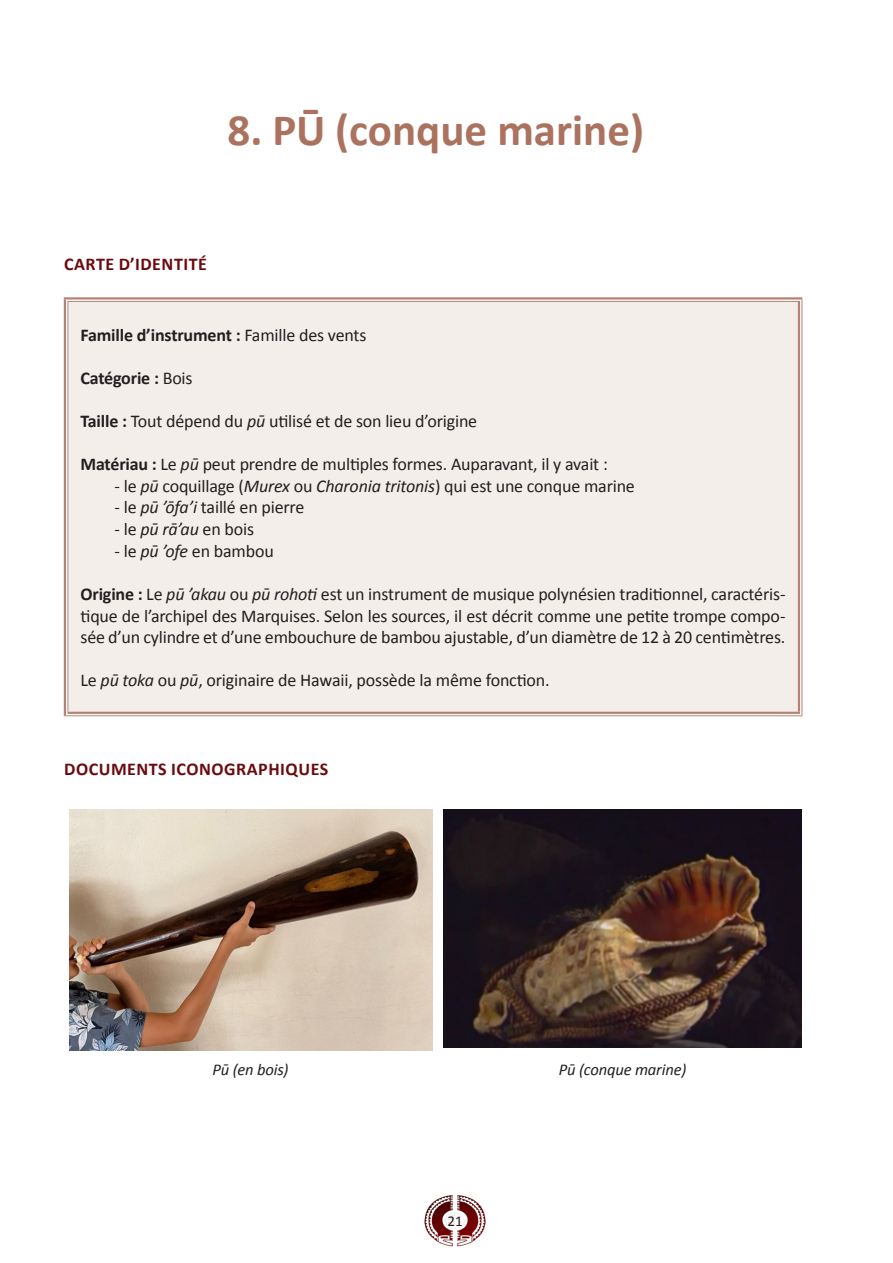
<style>
.page{position:relative;width:893px;height:1263px;background:#fff}
.page>*{position:absolute;margin:0;border:0;box-sizing:border-box;transform-origin:0 0}
.t1{font:700 45px "Calibri";color:#ab7260}
.Compétences_ex_petit_tiret_11{font:18px/21.6px "Calibri";letter-spacing:-.01em;color:#231f20;text-align:justify}
.Compétences_ex_petit_tiret_11-2{font:700 18px "Calibri";letter-spacing:-.01em;color:#231f20}
.Compétences_ex_petit_tiret_11-3{font:700 18px "Calibri";letter-spacing:.03em;color:#6b0b0f}
.Compétences_ex_petit_tiret_11-4{font:italic 16.5px "Calibri";letter-spacing:-.01em;color:#231f20}
.t2{font:15px "Calibri";color:#231f20}
.s1{font-weight:400}
.s2{font-weight:700}
.s3{font-style:italic}
</style>
<div class="page">
<img style="left:424px;top:1195px;width:62px;height:52px">
<div style="left:66px;top:300px;width:734px;height:414px;background:#f4eeeb"></div>
<div style="left:64px;top:297px;width:738px;height:5px;background:#faf7f6"></div>
<svg style="left:66px;top:302px;width:2px;height:410px"></svg>
<svg style="left:800px;top:302px;width:2px;height:410px"></svg>
<hr style="left:64px;top:712px;width:738px;height:4px;background:#fff">
<hr style="left:64px;top:297px;width:738px;height:3px;background:#b58375">
<hr style="left:68px;top:301px;width:732px;height:1px;background:#b58375">
<hr style="left:64px;top:300px;width:2px;height:415px;background:#b58375">
<hr style="left:68px;top:302px;width:1px;height:410px;background:#b58375">
<hr style="left:798px;top:302px;width:2px;height:410px;background:#b58375">
<hr style="left:802px;top:300px;width:1px;height:415px;background:#b58375">
<hr style="left:68px;top:712px;width:732px;height:2px;background:#b58375">
<hr style="left:64px;top:715px;width:738px;height:1px;background:#b58375">
<img style="left:69px;top:809px;width:363px;height:242px">
<img style="left:443px;top:809px;width:359px;height:238px">
<p class="t1" style="left:228px;top:98px;width:418px">8. PŪ (conque marine)</p>
<p class="Compétences_ex_petit_tiret_11-3" style="left:64px;top:251px;width:144px">CARTE D’IDENTITÉ</p>
<p class="Compétences_ex_petit_tiret_11-2" style="left:81px;top:322px;width:287px">Famille d’instrument : <span class="s1">Famille des vents</span></p>
<p class="Compétences_ex_petit_tiret_11-2" style="left:81px;top:365px;width:114px">Catégorie : <span class="s1">Bois</span></p>
<p class="Compétences_ex_petit_tiret_11" style="left:81px;top:410px;width:398px"><span class="s2">Taille :</span> Tout dépend du <span class="s3">pū</span> utilisé et de son lieu d’origine</p>
<p class="Compétences_ex_petit_tiret_11" style="left:81px;top:454px;width:529px"><span class="s2">Matériau :</span> Le <span class="s3">pū</span> peut prendre de multiples formes. Auparavant, il y avait :</p>
<p class="Compétences_ex_petit_tiret_11" style="left:115px;top:475px;width:522px">- le <span class="s3">pū</span> coquillage (<span class="s3">Murex</span> ou <span class="s3">Charonia tritonis</span>) qui est une conque marine</p>
<p class="Compétences_ex_petit_tiret_11" style="left:115px;top:497px;width:191px">- le <span class="s3">pū ’ōfa’i</span> taillé en pierre</p>
<p class="Compétences_ex_petit_tiret_11" style="left:115px;top:518px;width:141px">- le <span class="s3">pū rā’au</span> en bois</p>
<p class="Compétences_ex_petit_tiret_11" style="left:115px;top:540px;width:161px">- le <span class="s3">pū ’ofe</span> en bambou</p>
<p class="Compétences_ex_petit_tiret_11" style="left:81px;top:583px;width:706px"><span class="s2">Origine :</span> Le <span class="s3">pū ’akau</span> ou <span class="s3">pū rohoti</span> est un instrument de musique polynésien traditionnel, caractéris&shy;tique de l’archipel des Marquises. Selon les sources, il est décrit comme une petite trompe compo&shy;sée d’un cylindre et d’une embouchure de bambou ajustable, d’un diamètre de 12 à 20 centimètres.</p>
<p class="Compétences_ex_petit_tiret_11" style="left:81px;top:670px;width:471px">Le <span class="s3">pū toka</span> ou <span class="s3">pū</span>, originaire de Hawaii, possède la même fonction.</p>
<p class="Compétences_ex_petit_tiret_11-3" style="left:64px;top:756px;width:266px">DOCUMENTS ICONOGRAPHIQUES</p>
<p class="Compétences_ex_petit_tiret_11-4" style="left:212px;top:1058px;width:78px">Pū (en bois)</p>
<p class="Compétences_ex_petit_tiret_11-4" style="left:559px;top:1058px;width:129px">Pū (conque marine)</p>
<p class="t2" style="left:447px;top:1211px;width:17px">21</p>
</div>
